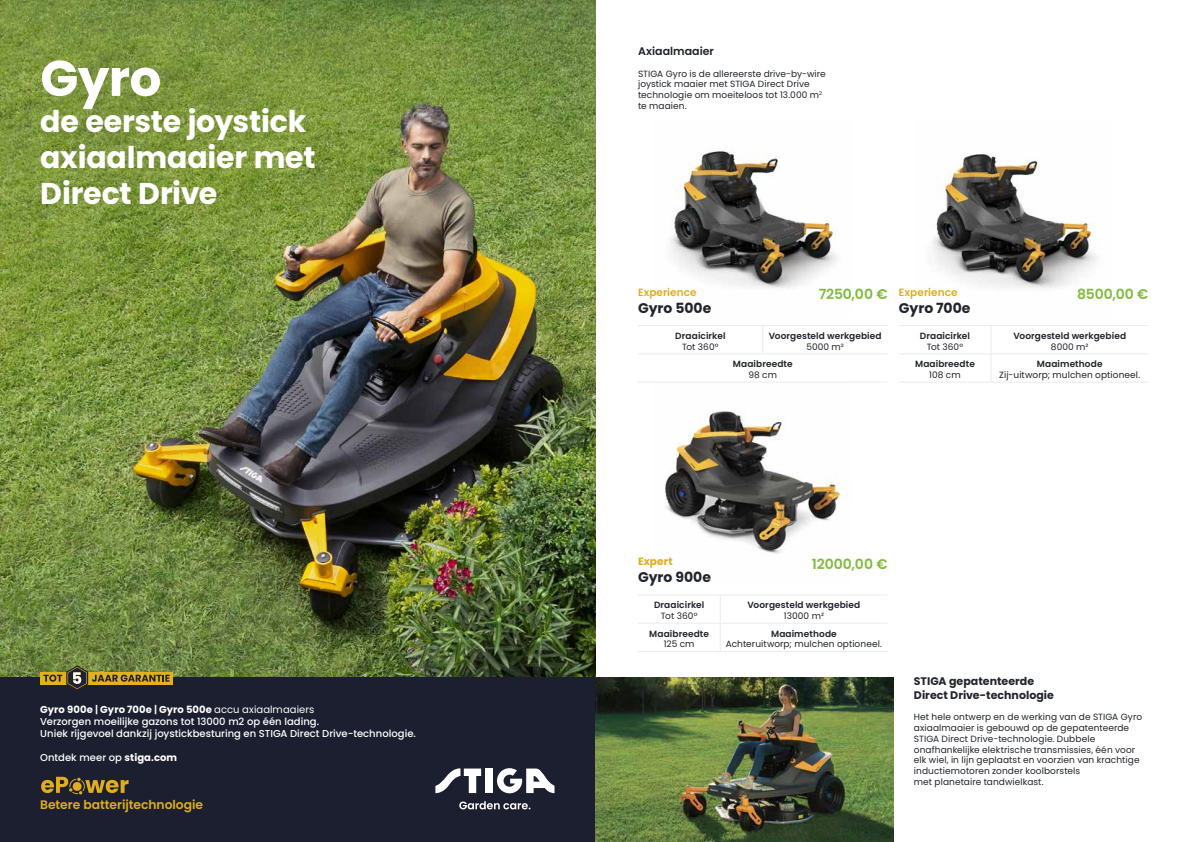
<style>
.page{position:relative;width:1191px;height:842px;background:#fff}
.page>*{position:absolute;margin:0;border:0;box-sizing:border-box;transform-origin:0 0}
.t1{font:700 50px "Poppins";color:#fff}
.t2{font:700 30px/36px "Poppins";letter-spacing:-.005em;color:#fff}
.t3{font:600 14px "Poppins";color:#80bb3d}
.t4{font:700 14px "Poppins";color:#21242a}
.t5{font:600 12.3px "Poppins";letter-spacing:-.005em;color:#e0ad20}
.t6{font:700 11px/13.2px "Poppins";letter-spacing:.005em;color:#21242a}
.t7{font:600 11px "Poppins";color:#21242a}
.t8{font:600 10.5px "Poppins";letter-spacing:.005em;color:#e0ad20}
.t9{font:700 10.5px "Poppins";letter-spacing:.005em;color:#e0ad20}
.t10{font:500 10px/12px "Poppins";color:#fff}
.t11{font:9px/10.8px "Poppins";letter-spacing:.01em;color:#21242a}
.t12{font:600 9px "Poppins";letter-spacing:.01em;color:#21242a}
.s1{font-weight:700}
.s2{font-weight:600}
.s3{font-weight:400}
</style>
<div class="page">
<img style="left:0;top:0;width:595px;height:678px">
<div style="left:0;top:678px;width:595px;height:164px;background:#1b1f2f"></div>
<svg style="left:41px;top:777px;width:88px;height:17px"></svg>
<div style="left:485px;top:768px;width:8px;height:25px;background:#fff"></div>
<svg style="left:435px;top:768px;width:46px;height:25px"></svg>
<svg style="left:497px;top:768px;width:57px;height:25px"></svg>
<svg style="left:459px;top:801px;width:71px;height:8px"></svg>
<img style="left:595px;top:678px;width:298px;height:164px">
<img style="left:932px;top:154px;width:165px;height:135px">
<img style="left:665px;top:411px;width:183px;height:143px">
<img style="left:670px;top:151px;width:167px;height:138px">
<hr style="left:638px;top:325px;width:125px;height:1px;background:#ebebeb">
<hr style="left:763px;top:325px;width:124px;height:1px;background:#ebebeb">
<svg style="left:762px;top:326px;width:1px;height:27px"></svg>
<hr style="left:638px;top:353px;width:125px;height:1px;background:#ebebeb">
<hr style="left:763px;top:353px;width:124px;height:1px;background:#ebebeb">
<hr style="left:638px;top:382px;width:125px;height:1px;background:#ebebeb">
<hr style="left:763px;top:382px;width:124px;height:1px;background:#ebebeb">
<hr style="left:899px;top:325px;width:92px;height:1px;background:#ebebeb">
<hr style="left:991px;top:325px;width:157px;height:1px;background:#ebebeb">
<hr style="left:899px;top:354px;width:92px;height:1px;background:#ebebeb">
<hr style="left:991px;top:354px;width:157px;height:1px;background:#ebebeb">
<hr style="left:899px;top:382px;width:92px;height:1px;background:#ebebeb">
<hr style="left:991px;top:382px;width:157px;height:1px;background:#ebebeb">
<hr style="left:638px;top:595px;width:82px;height:1px;background:#ebebeb">
<hr style="left:720px;top:595px;width:167px;height:1px;background:#ebebeb">
<hr style="left:638px;top:623px;width:82px;height:1px;background:#ebebeb">
<hr style="left:720px;top:623px;width:167px;height:1px;background:#ebebeb">
<svg style="left:720px;top:596px;width:1px;height:55px"></svg>
<hr style="left:638px;top:651px;width:82px;height:1px;background:#ebebeb">
<hr style="left:720px;top:651px;width:167px;height:1px;background:#ebebeb">
<div style="left:40px;top:672px;width:133px;height:12px;background:#e2b120"></div>
<svg style="left:43px;top:665px;width:127px;height:25px"></svg>
<h1 class="t1" style="left:40px;top:49px;width:123px">Gyro</h1>
<h2 class="t2" style="left:40px;top:104px;width:277px">de eerste joystick axiaalmaaier met<br>Direct Drive</h2>
<p class="t10" style="left:40px;top:703px;width:377px"><span class="s1">Gyro 900e</span> <span class="s2">|</span> <span class="s1">Gyro 700e</span> <span class="s2">|</span> <span class="s1">Gyro 500e</span> <span class="s3">accu axiaalmaaiers<br></span>Verzorgen moeilijke gazons tot 13000 m2 op één lading.<br>Uniek rijgevoel dankzij joystickbesturing en STIGA Direct Drive-technologie.</p>
<p class="t10" style="left:40px;top:751px;width:138px">Ontdek meer op <span class="s1">stiga.com</span></p>
<h3 class="t5" style="left:40px;top:798px;width:164px">Betere batterijtechnologie</h3>
<p class="t7" style="left:638px;top:45px;width:78px">Axiaalmaaier</p>
<p class="t11" style="left:638px;top:68px;width:189px">STIGA Gyro is de allereerste drive-by-wire joystick maaier met STIGA Direct Drive technologie om moeiteloos tot 13.000 m<sup>2 </sup>te maaien.</p>
<p class="t8" style="left:638px;top:286px;width:60px">Experience</p>
<h3 class="t4" style="left:638px;top:299px;width:75px">Gyro 500e</h3>
<p class="t12" style="left:675px;top:331px;width:52px">Draaicirkel</p>
<p class="t11" style="left:682px;top:341px;width:38px">Tot 360°</p>
<h3 class="t3" style="left:818px;top:286px;width:70px">7250,00 €</h3>
<p class="t12" style="left:768px;top:331px;width:114px">Voorgesteld werkgebied</p>
<p class="t11" style="left:806px;top:341px;width:39px">5000 m²</p>
<p class="t12" style="left:733px;top:359px;width:61px">Maaibreedte</p>
<p class="t11" style="left:748px;top:370px;width:30px">98 cm</p>
<p class="t8" style="left:899px;top:286px;width:60px">Experience</p>
<h3 class="t4" style="left:899px;top:299px;width:73px">Gyro 700e</h3>
<p class="t12" style="left:920px;top:331px;width:52px">Draaicirkel</p>
<p class="t11" style="left:926px;top:341px;width:38px">Tot 360°</p>
<p class="t12" style="left:915px;top:359px;width:61px">Maaibreedte</p>
<p class="t11" style="left:929px;top:370px;width:33px">108 cm</p>
<h3 class="t3" style="left:1077px;top:286px;width:73px">8500,00 €</h3>
<p class="t12" style="left:1013px;top:331px;width:114px">Voorgesteld werkgebied</p>
<p class="t11" style="left:1051px;top:341px;width:39px">8000 m²</p>
<p class="t12" style="left:1037px;top:359px;width:67px">Maaimethode</p>
<p class="t11" style="left:999px;top:370px;width:142px">Zij-uitworp; mulchen optioneel.</p>
<p class="t9" style="left:638px;top:555px;width:36px">Expert</p>
<h3 class="t4" style="left:638px;top:569px;width:75px">Gyro 900e</h3>
<h3 class="t3" style="left:812px;top:556px;width:77px">12000,00 €</h3>
<p class="t12" style="left:654px;top:600px;width:52px">Draaicirkel</p>
<p class="t11" style="left:661px;top:611px;width:38px">Tot 360°</p>
<p class="t12" style="left:747px;top:600px;width:114px">Voorgesteld werkgebied</p>
<p class="t11" style="left:784px;top:611px;width:42px">13000 m²</p>
<p class="t12" style="left:649px;top:628px;width:61px">Maaibreedte</p>
<p class="t11" style="left:663px;top:639px;width:32px">125 cm</p>
<p class="t12" style="left:771px;top:628px;width:67px">Maaimethode</p>
<p class="t11" style="left:725px;top:639px;width:158px">Achteruitworp; mulchen optioneel.</p>
<p class="t6" style="left:914px;top:675px;width:142px">STIGA gepatenteerde<br>Direct Drive-technologie</p>
<p class="t11" style="left:914px;top:712px;width:230px">Het hele ontwerp en de werking van de STIGA Gyro axiaalmaaier is gebouwd op de gepatenteerde STIGA Direct Drive-technologie. Dubbele onafhankelijke elektrische transmissies, één voor elk wiel, in lijn geplaatst en voorzien van krachtige inductiemotoren zonder koolborstels<br>met planetaire tandwielkast.</p>
</div>
